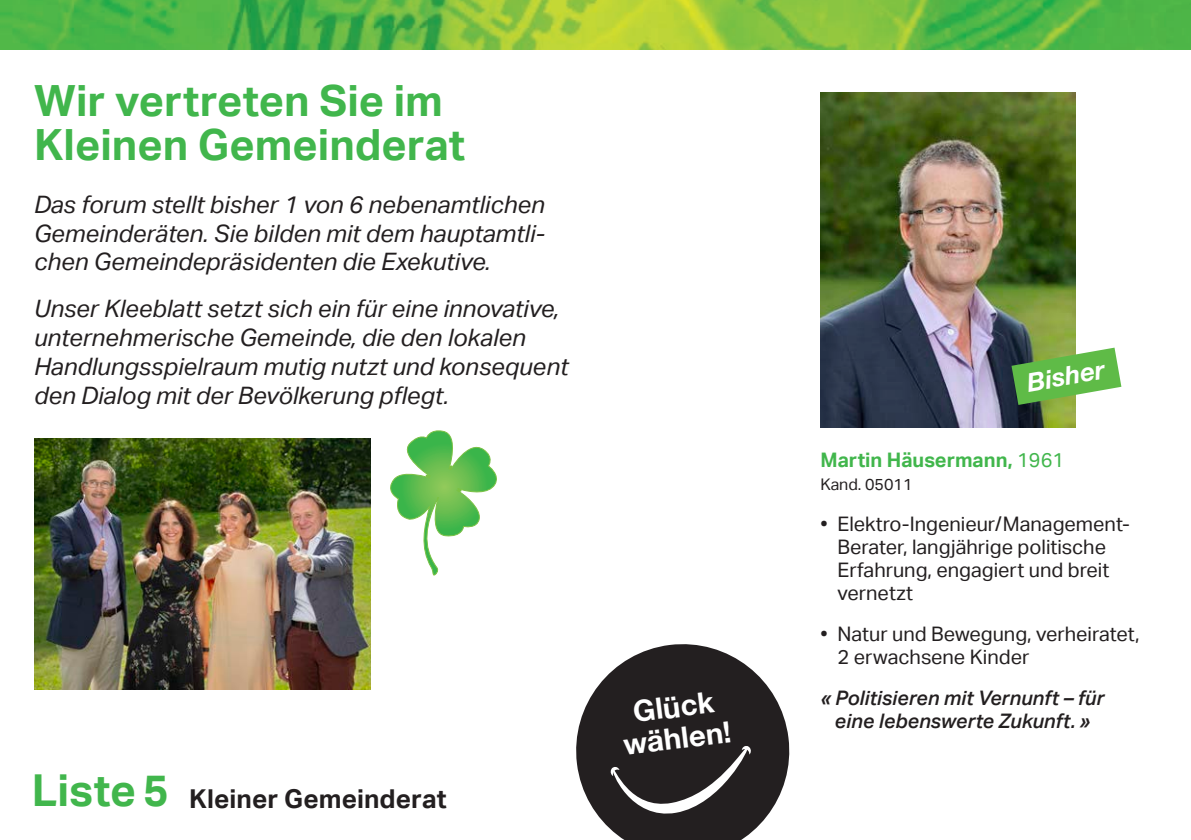
<style>
.page{position:relative;width:1191px;height:840px;background:#fff}
.page>*{position:absolute;margin:0;border:0;box-sizing:border-box;transform-origin:0 0}
.t1{font:700 44px "Aktiv Grotesk";color:#41b64c}
._3_grosse_Head{font:700 43px/44px "Aktiv Grotesk";color:#41b64c}
.t2{font:700 29.2px "Helvetica Neue";color:#fff}
.t3{font:700 26px "Aktiv Grotesk";letter-spacing:.005em;color:#231f20}
.t4{font:italic 700 25.4px "Helvetica Neue";color:#fff}
._2_grosser_Text{font:italic 24px/28.8px "Aktiv Grotesk";color:#231f20;text-align:justify}
._5_Text_Kandidaten{font:20px/23px "Aktiv Grotesk";color:#231f20}
._55_Text_Bulletpoint{font:italic 500 20px/23px "Aktiv Grotesk";color:#231f20;text-align:center}
._4_Head_Kandidaten{font:700 20px "Aktiv Grotesk";color:#41b64c}
._5_Text_Kandidaten-2{font:16px "Aktiv Grotesk";color:#231f20}
.s1{font-weight:400}
</style>
<div class="page">
<img style="left:820px;top:92px;width:255px;height:335px">
<svg style="left:576px;top:644px;width:214px;height:195px;fill:#231f20"></svg>
<svg style="left:610px;top:744px;width:141px;height:76px;background:#3e3a3b"></svg>
<svg style="left:1009px;top:345px;width:113px;height:62px"></svg>
<img style="left:34px;top:438px;width:336px;height:251px">
<svg style="left:390px;top:430px;width:107px;height:145px"></svg>
<img style="left:0;top:0;width:1191px;height:50px">
<p class="_3_grosse_Head" style="left:34px;top:79px;width:433px">Wir vertreten Sie im<br>Kleinen Gemeinderat</p>
<p class="_2_grosser_Text" style="left:34px;top:190px;width:512px">Das forum stellt bisher 1 von 6 nebenamtlichen Gemeinderäten. Sie bilden mit dem hauptamtli&shy;chen Gemeindepräsidenten die Exekutive.</p>
<p class="_2_grosser_Text" style="left:34px;top:294px;width:536px;text-align:left">Unser Kleeblatt setzt sich ein für eine innovative, unternehmerische Gemeinde, die den lokalen Handlungsspielraum mutig nutzt und konsequent den Dialog mit der Bevölkerung pflegt.</p>
<p class="t1" style="left:32px;top:764px;width:138px">Liste 5</p>
<p class="t3" style="left:189px;top:782px;width:259px">Kleiner Gemeinderat</p>
<p class="t2" style="left:631px;top:693px;width:83px;rotate:-7deg">Glück</p>
<p class="t2" style="left:621px;top:726px;width:110px;rotate:-7deg">wählen!</p>
<p class="t4" style="left:1024px;top:367px;width:80px;rotate:-10deg">Bisher</p>
<p class="_4_Head_Kandidaten" style="left:820px;top:448px;width:245px">Martin Häusermann, <span class="s1">1961</span></p>
<p class="_5_Text_Kandidaten-2" style="left:820px;top:475px;width:94px">Kand. 05011</p>
<p class="_5_Text_Kandidaten" style="left:837px;top:512px;width:294px;text-indent:-17px">• Elektro-Ingenieur/Management-<br>Berater, langjährige politische<br>Erfahrung, engagiert und breit vernetzt</p>
<p class="_5_Text_Kandidaten" style="left:837px;top:622px;width:303px;text-indent:-17px">• Natur und Bewegung, verheiratet,<br>2 erwachsene Kinder</p>
<p class="_55_Text_Bulletpoint" style="left:820px;top:686px;width:285px">« Politisieren mit Vernunft – für eine lebenswerte Zukunft. »</p>
</div>
